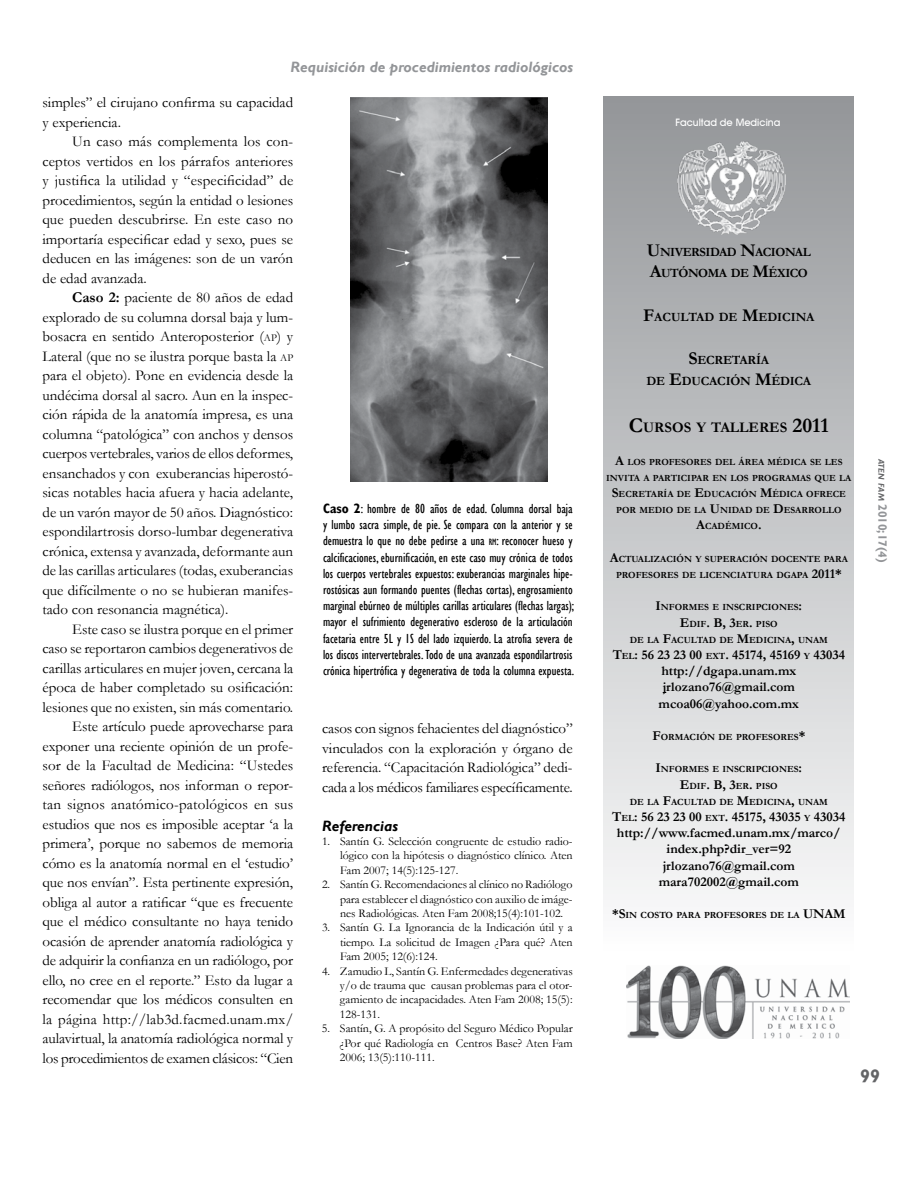
<style>
.page{position:relative;width:918px;height:1188px;background:#fff}
.page>*{position:absolute;margin:0;border:0;box-sizing:border-box;transform-origin:0 0}
.t1{font:700 18px "Gill Sans";color:#636466}
.t2{font:15px/19.5px "Garamond";letter-spacing:-.005em;color:#000;text-align:justify}
.t3{font:italic 700 15px "Gill Sans";color:#939598}
.t4{font:italic 700 15px "Gill Sans";color:#000}
.t5{font:700 14.7px "Garamond";color:#000}
.t6{font:condensed 13.5px/16.2px "Gill Sans";color:#000}
.t7{font:700 13.5px/16.2px "Garamond";color:#000;text-align:center}
.t8{font:700 12.6px/21.6px "Garamond";letter-spacing:-.02em;color:#000}
.t9{font:700 12.6px "Garamond";color:#000}
.t10{font:12px/14.4px "Garamond";color:#000;text-align:justify}
.t11{font:700 12px "Gill Sans";color:#939598}
.t12{font:500 10.35px "Avant Garde IT Cby BT";color:#fff}
.t13{font:700 9.45px/16.2px "Garamond";color:#000;text-align:center}
.s1{font-weight:700}
.s2{font-size:10.5px}
.s3{font-size:9.45px}
.s4{font-style:inherit}
.s5{font-size:18px}
.s6{font-size:21px}
.s7{font-size:13.5px}
.s8{font-style:italic;font-size:8.4px;color:#636466}
</style>
<div class="page">
<div style="left:603px;top:96px;width:251px;height:858px;background:linear-gradient(to bottom,#939598,#fcfcfd)"></div>
<img style="left:351px;top:98px;width:197px;height:384px">
<img style="left:627px;top:966px;width:222px;height:73px">
<img style="left:673px;top:134px;width:113px;height:101px">
<p class="t3" style="left:291px;top:58px;width:284px">Requisición de procedimientos radiológicos</p>
<p class="t2" style="left:43px;top:93px;width:252px">simples” el cirujano confirma su capacidad y experiencia.</p>
<p class="t2" style="left:43px;top:132px;width:252px;text-indent:30px">Un caso más complementa los con&shy;ceptos vertidos en los párrafos anteriores y justifica la utilidad y “especificidad” de procedimientos, según la entidad o lesiones que pueden descubrirse. En este caso no importaría especificar edad y sexo, pues se deducen en las imágenes: son de un varón de edad avanzada.</p>
<p class="t2" style="left:43px;top:288px;width:252px;text-indent:30px"><span class="s1">Caso 2:</span> paciente de 80 años de edad explorado de su columna dorsal baja y lum&shy;bosacra en sentido Anteroposterior (<span class="s2">ap</span>) y Lateral (que no se ilustra porque basta la <span class="s2">ap </span>para el objeto). Pone en evidencia desde la undécima dorsal al sacro. Aun en la inspec&shy;ción rápida de la anatomía impresa, es una columna “patológica” con anchos y densos cuerpos vertebrales, varios de ellos deformes, ensanchados y con exuberancias hiperostó&shy;sicas notables hacia afuera y hacia adelante, de un varón mayor de 50 años. Diagnóstico: espondilartrosis dorso-lumbar degenerativa crónica, extensa y avanzada, deformante aun de las carillas articulares (todas, exuberancias que difícilmente o no se hubieran manifes&shy;tado con resonancia magnética).</p>
<p class="t2" style="left:43px;top:619px;width:252px;text-align:right">Este caso se ilustra porque en el primer<br>caso se reportaron cambios degenerativos de carillas articulares en mujer joven, cercana la época de haber completado su osificación: lesiones que no existen, sin más comentario.<br>Este artículo puede aprovecharse para exponer una reciente opinión de un profe&shy;sor de la Facultad de Medicina: “Ustedes señores radiólogos, nos informan o repor&shy;tan signos anatómico-patológicos en sus estudios que nos es imposible aceptar ‘a la primera’, porque no sabemos de memoria cómo es la anatomía normal en el ‘estudio’ que nos envían”. Esta pertinente expresión, obliga al autor a ratificar “que es frecuente que el médico consultante no haya tenido ocasión de aprender anatomía radiológica y de adquirir la confianza en un radiólogo, por ello, no cree en el reporte.” Esto da lugar a recomendar que los médicos consulten en la página http://lab3d.facmed.unam.mx/ aulavirtual, la anatomía radiológica normal y los procedimientos de examen clásicos: “Cien</p>
<p class="t6" style="left:323px;top:501px;width:253px"><span class="s1">Caso 2</span>: hombre de 80 años de edad. Columna dorsal baja y lumbo sacra simple, de pie. Se compara con la anterior y se demuestra lo que no debe pedirse a una <span class="s3">rm</span><span class="s4">:</span> reconocer hueso y calcificaciones, eburnificación, en este caso muy crónica de todos los cuerpos vertebrales expuestos: exuberancias marginales hipe&shy;rostósicas aun formando puentes (flechas cortas), engrosamiento marginal ebúrneo de múltiples carillas articulares (flechas largas); mayor el sufrimiento degenerativo escleroso de la articulación facetaria entre 5L y 1S del lado izquierdo. La atrofia severa de los discos intervertebrales. Todo de una avanzada espondilartrosis crónica hipertrófica y degenerativa de toda la columna expuesta.</p>
<p class="t2" style="left:322px;top:718px;width:252px">casos con signos fehacientes del diagnóstico” vinculados con la exploración y órgano de referencia. “Capacitación Radiológica” dedi&shy;cada a los médicos familiares específicamente.</p>
<p class="t4" style="left:322px;top:817px;width:78px">Referencias</p>
<p class="t10" style="left:340px;top:834px;width:234px;text-indent:-18px">1. Santín G. Selección congruente de estudio radio&shy;lógico con la hipótesis o diagnóstico clínico. Aten Fam 2007; 14(5):125-127.</p>
<p class="t10" style="left:340px;top:877px;width:234px;text-indent:-18px">2. Santín G. Recomendaciones al clínico no Radiólogo para establecer el diagnóstico con auxilio de imáge&shy;nes Radiológicas. Aten Fam 2008;15(4):101-102.</p>
<p class="t10" style="left:340px;top:920px;width:234px;text-indent:-18px">3. Santín G. La Ignorancia de la Indicación útil y a tiempo. La solicitud de Imagen ¿Para qué? Aten Fam 2005; 12(6):124.</p>
<p class="t10" style="left:340px;top:963px;width:234px;text-indent:-18px">4. Zamudio L, Santín G. Enfermedades degenerativas y/o de trauma que causan problemas para el otor&shy;gamiento de incapacidades. Aten Fam 2008; 15(5):<br>128-131.</p>
<p class="t10" style="left:340px;top:1021px;width:234px;text-indent:-18px">5. Santín, G. A propósito del Seguro Médico Popular ¿Por qué Radiología en Centros Base? Aten Fam 2006; 13(5):110-111.</p>
<p class="t12" style="left:676px;top:116px;width:106px">Facultad de Medicina</p>
<p class="t8" style="left:647px;top:241px;width:165px"><span class="s5">U</span>NIVERSIDAD <span class="s5">N</span>ACIONAL<br><span class="s5">A</span>UTÓNOMA DE <span class="s5">M</span>ÉXICO</p>
<p class="t9" style="left:643px;top:308px;width:173px"><span class="s5">F</span>ACULTAD DE <span class="s5">M</span>EDICINA</p>
<p class="t8" style="left:647px;top:349px;width:166px;text-align:center"><span class="s5">S</span>ECRETARÍA<br>DE <span class="s5">E</span>DUCACIÓN <span class="s5">M</span>ÉDICA</p>
<p class="t5" style="left:629px;top:418px;width:201px"><span class="s6">C</span>URSOS Y TALLERES <span class="s6">2011</span></p>
<p class="t13" style="left:606px;top:454px;width:247px"><span class="s7">A</span> LOS PROFESORES DEL ÁREA MÉDICA SE LES INVITA A PARTICIPAR EN LOS PROGRAMAS QUE LA <span class="s7">S</span>ECRETARÍA DE <span class="s7">E</span>DUCACIÓN <span class="s7">M</span>ÉDICA OFRECE POR MEDIO DE LA <span class="s7">U</span>NIDAD DE <span class="s7">D</span>ESARROLLO <span class="s7">A</span>CADÉMICO<span class="s7">.</span></p>
<p class="t13" style="left:610px;top:551px;width:240px"><span class="s7">A</span>CTUALIZACIÓN Y SUPERACIÓN DOCENTE PARA<br>PROFESORES DE LICENCIATURA DGAPA <span class="s7">2011*</span></p>
<p class="t13" style="left:630px;top:599px;width:200px"><span class="s7">I</span>NFORMES E INSCRIPCIONES<span class="s7">:<br>E</span>DIF<span class="s7">. B, 3</span>ER<span class="s7">.</span> PISO<br>DE LA <span class="s7">F</span>ACULTAD DE <span class="s7">M</span>EDICINA<span class="s7">,</span> UNAM</p>
<p class="t7" style="left:613px;top:647px;width:234px"><span class="s4">T</span><span class="s3">EL</span><span class="s4">: 56 23 23 00</span> <span class="s3">EXT</span><span class="s4">. 45174, 45169</span> <span class="s3">Y</span> <span class="s4">43034 </span>http://dgapa.unam.mx jrlozano76@gmail.com mcoa06@yahoo.com.mx</p>
<p class="t13" style="left:652px;top:729px;width:154px"><span class="s7">F</span>ORMACIÓN DE PROFESORES<span class="s7">*</span></p>
<p class="t13" style="left:630px;top:761px;width:200px"><span class="s7">I</span>NFORMES E INSCRIPCIONES<span class="s7">:<br>E</span>DIF<span class="s7">. B, 3</span>ER<span class="s7">.</span> PISO<br>DE LA <span class="s7">F</span>ACULTAD DE <span class="s7">M</span>EDICINA<span class="s7">,</span> UNAM</p>
<p class="t7" style="left:612px;top:809px;width:235px"><span class="s4">T</span><span class="s3">EL</span><span class="s4">: 56 23 23 00</span> <span class="s3">EXT</span><span class="s4">. 45175, 43035</span> <span class="s3">Y</span> <span class="s4">43034 </span>http://www.facmed.unam.mx/marco/ index.php?dir_ver=92 jrlozano76@gmail.com mara702002@gmail.com</p>
<p class="t13" style="left:612px;top:907px;width:213px"><span class="s7">*S</span>IN COSTO PARA PROFESORES DE LA <span class="s7">UNAM</span></p>
<p class="t11" style="left:890px;top:459px;width:105px;rotate:90deg"><span class="s8">aten fam</span> 2010;17(4)</p>
<p class="t1" style="left:860px;top:1065px;width:21px">99</p>
</div>
